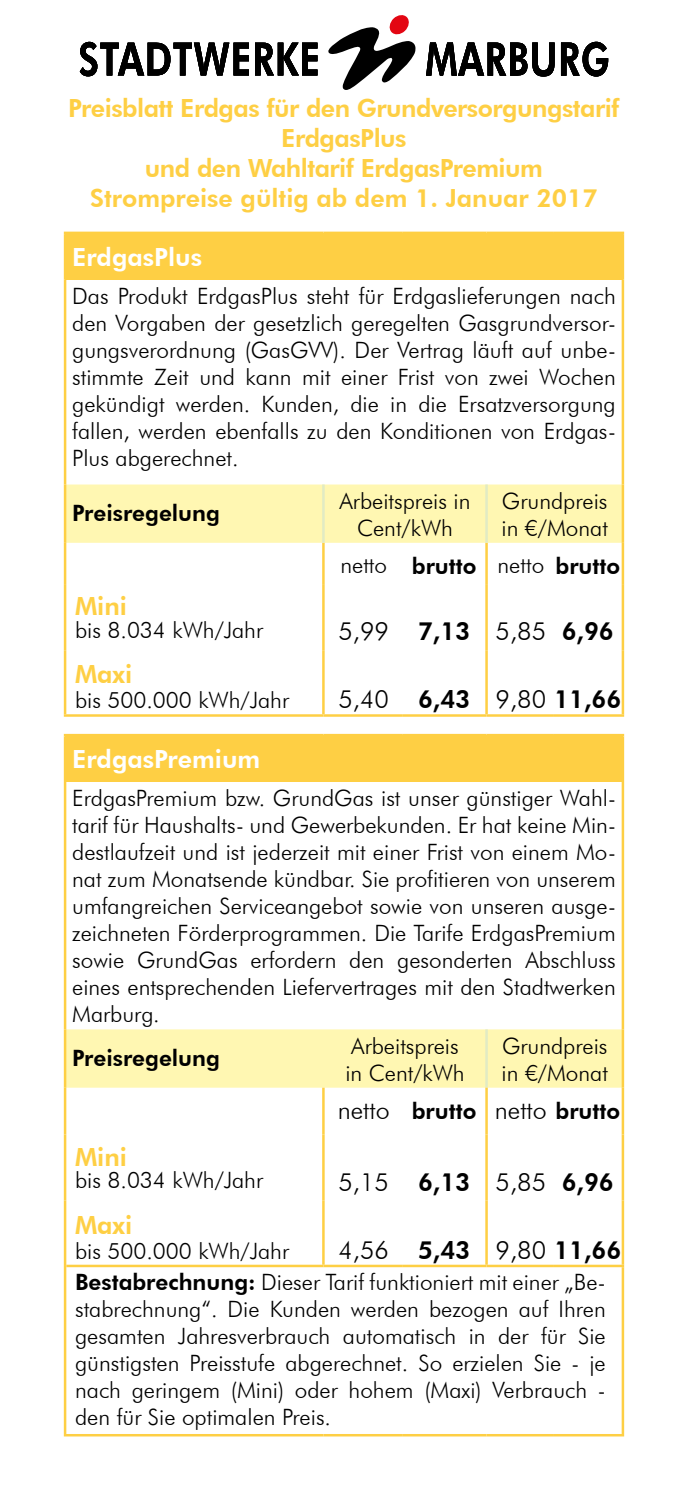
<style>
.page{position:relative;width:688px;height:1489px;background:#fff}
.page>*{position:absolute;margin:0;border:0;box-sizing:border-box;transform-origin:0 0}
.t1{font:800 25px/30px "Futura BT";letter-spacing:-.02em;color:#fecf44;text-align:center}
.t2{font:800 25px "Futura BT";color:#000}
.t3{font:300 25px "Futura BT";color:#000}
.t4{font:800 25px "Futura BT";color:#fff}
.t5{font:300 22.5px/27px "Futura BT";color:#000;text-align:justify}
.t6{font:800 22.5px "Futura BT";color:#000}
.s1{font-weight:300}
.s2{font-weight:800}
.s3{font-weight:300;font-size:25px}
</style>
<div class="page">
<svg style="left:80px;top:42px;width:169px;height:34px"></svg>
<svg style="left:255px;top:43px;width:62px;height:32px"></svg>
<svg style="left:426px;top:43px;width:128px;height:33px"></svg>
<svg style="left:560px;top:42px;width:48px;height:35px"></svg>
<svg style="left:328px;top:15px;width:88px;height:75px"></svg>
<div style="left:65px;top:233px;width:557px;height:47px;background:#fecf44"></div>
<div style="left:66px;top:484px;width:555px;height:59px;background:#fff7b2"></div>
<hr style="left:621px;top:584px;width:3px;height:66px;background:#fecf44">
<hr style="left:621px;top:650px;width:3px;height:64px;background:#fecf44">
<hr style="left:485px;top:584px;width:2px;height:66px;background:#fecf44">
<hr style="left:485px;top:650px;width:2px;height:64px;background:#fecf44">
<hr style="left:64px;top:231px;width:259px;height:3px;background:#fecf44">
<hr style="left:64px;top:234px;width:2px;height:46px;background:#fecf44">
<hr style="left:323px;top:231px;width:80px;height:3px;background:#fecf44">
<hr style="left:403px;top:231px;width:83px;height:3px;background:#fecf44">
<hr style="left:486px;top:231px;width:67px;height:3px;background:#fecf44">
<hr style="left:553px;top:231px;width:71px;height:3px;background:#fecf44">
<hr style="left:621px;top:234px;width:3px;height:46px;background:#fecf44">
<hr style="left:64px;top:280px;width:2px;height:204px;background:#fecf44">
<hr style="left:621px;top:280px;width:3px;height:204px;background:#fecf44">
<hr style="left:64px;top:484px;width:2px;height:59px;background:#fecf44">
<hr style="left:621px;top:484px;width:3px;height:59px;background:#fecf44">
<hr style="left:64px;top:584px;width:2px;height:66px;background:#fecf44">
<hr style="left:322px;top:584px;width:2px;height:66px;background:#fecf44">
<hr style="left:64px;top:650px;width:2px;height:64px;background:#fecf44">
<hr style="left:322px;top:650px;width:2px;height:64px;background:#fecf44">
<hr style="left:64px;top:543px;width:2px;height:41px;background:#fecf44">
<hr style="left:621px;top:543px;width:3px;height:41px;background:#fecf44">
<hr style="left:322px;top:543px;width:2px;height:41px;background:#fecf44">
<hr style="left:485px;top:543px;width:2px;height:41px;background:#fecf44">
<hr style="left:322px;top:484px;width:2px;height:59px;background:#e1ebc4">
<hr style="left:485px;top:484px;width:2px;height:59px;background:#e1ebc4">
<hr style="left:64px;top:714px;width:259px;height:2px;background:#fecf44">
<hr style="left:323px;top:714px;width:80px;height:2px;background:#fecf44">
<hr style="left:403px;top:714px;width:83px;height:2px;background:#fecf44">
<hr style="left:486px;top:714px;width:67px;height:2px;background:#fecf44">
<hr style="left:553px;top:714px;width:71px;height:2px;background:#fecf44">
<div style="left:65px;top:735px;width:557px;height:47px;background:#fecf44"></div>
<div style="left:66px;top:1029px;width:555px;height:58px;background:#fff7b2"></div>
<hr style="left:485px;top:1029px;width:2px;height:58px;background:#e1ebc4">
<hr style="left:64px;top:733px;width:259px;height:3px;background:#fecf44">
<hr style="left:323px;top:733px;width:80px;height:3px;background:#fecf44">
<hr style="left:403px;top:733px;width:83px;height:3px;background:#fecf44">
<hr style="left:486px;top:733px;width:67px;height:3px;background:#fecf44">
<hr style="left:553px;top:733px;width:71px;height:3px;background:#fecf44">
<hr style="left:621px;top:1029px;width:3px;height:58px;background:#fecf44">
<hr style="left:621px;top:1087px;width:3px;height:47px;background:#fecf44">
<hr style="left:621px;top:1134px;width:3px;height:66px;background:#fecf44">
<hr style="left:621px;top:1200px;width:3px;height:64px;background:#fecf44">
<hr style="left:485px;top:1087px;width:2px;height:47px;background:#fecf44">
<hr style="left:485px;top:1134px;width:2px;height:66px;background:#fecf44">
<hr style="left:485px;top:1200px;width:2px;height:64px;background:#fecf44">
<hr style="left:64px;top:736px;width:2px;height:46px;background:#fecf44">
<hr style="left:621px;top:736px;width:3px;height:46px;background:#fecf44">
<hr style="left:64px;top:782px;width:2px;height:247px;background:#fecf44">
<hr style="left:621px;top:782px;width:3px;height:247px;background:#fecf44">
<hr style="left:64px;top:1029px;width:2px;height:58px;background:#fecf44">
<hr style="left:64px;top:1087px;width:2px;height:47px;background:#fecf44">
<hr style="left:322px;top:1087px;width:2px;height:47px;background:#fecf44">
<hr style="left:64px;top:1134px;width:2px;height:66px;background:#fecf44">
<hr style="left:322px;top:1134px;width:2px;height:66px;background:#fecf44">
<hr style="left:64px;top:1200px;width:2px;height:65px;background:#fecf44">
<hr style="left:322px;top:1200px;width:2px;height:64px;background:#fecf44">
<hr style="left:64px;top:1265px;width:2px;height:168px;background:#fecf44">
<hr style="left:621px;top:1267px;width:3px;height:166px;background:#fecf44">
<hr style="left:64px;top:1433px;width:259px;height:3px;background:#fecf44">
<hr style="left:323px;top:1433px;width:80px;height:3px;background:#fecf44">
<hr style="left:403px;top:1433px;width:83px;height:3px;background:#fecf44">
<hr style="left:486px;top:1433px;width:67px;height:3px;background:#fecf44">
<hr style="left:553px;top:1433px;width:71px;height:3px;background:#fecf44">
<hr style="left:66px;top:1264px;width:257px;height:3px;background:#fecf44">
<hr style="left:323px;top:1264px;width:80px;height:3px;background:#fecf44">
<hr style="left:403px;top:1264px;width:83px;height:3px;background:#fecf44">
<hr style="left:486px;top:1264px;width:67px;height:3px;background:#fecf44">
<hr style="left:553px;top:1264px;width:71px;height:3px;background:#fecf44">
<p class="t1" style="left:68px;top:93px;width:552px">Preisblatt Erdgas für den Grundversorgungstarif ErdgasPlus<br>und den Wahltarif ErdgasPremium<br>Strompreise gültig ab dem 1. Januar 2017</p>
<p class="t4" style="left:72px;top:242px;width:131px">ErdgasPlus</p>
<p class="t5" style="left:72px;top:282px;width:545px">Das Produkt ErdgasPlus steht für Erdgaslieferungen nach den Vorgaben der gesetzlich geregelten Gasgrundversor&shy;gungsverordnung (GasGVV). Der Vertrag läuft auf unbe&shy;stimmte Zeit und kann mit einer Frist von zwei Wochen gekündigt werden. Kunden, die in die Ersatzversorgung fallen, werden ebenfalls zu den Konditionen von Erdgas-Plus abgerechnet.</p>
<p class="t6" style="left:72px;top:500px;width:149px">Preisregelung</p>
<p class="t5" style="left:339px;top:487px;width:132px;text-align:center">Arbeitspreis in<br>Cent/kWh</p>
<p class="t5" style="left:501px;top:487px;width:108px">Grundpreis in €/Monat</p>
<p class="t6" style="left:340px;top:552px;width:281px"><span class="s1">netto</span> brutto <span class="s1">netto</span> brutto</p>
<p class="t1" style="left:75px;top:591px;width:53px">Mini</p>
<p class="t5" style="left:75px;top:616px;width:189px">bis 8.034 kWh/Jahr</p>
<p class="t3" style="left:338px;top:616px;width:277px">5,99 <span class="s2">7,13</span> 5,85 <span class="s2">6,96</span></p>
<p class="t1" style="left:75px;top:659px;width:59px">Maxi</p>
<p class="t5" style="left:75px;top:686px;width:215px">bis 500.000 kWh/Jahr</p>
<p class="t2" style="left:338px;top:684px;width:284px"><span class="s1">5,40</span> 6,43 <span class="s1">9,80</span> 11,66</p>
<p class="t4" style="left:72px;top:744px;width:189px">ErdgasPremium</p>
<p class="t5" style="left:72px;top:784px;width:545px">ErdgasPremium bzw. GrundGas ist unser günstiger Wahl&shy;tarif für Haushalts- und Gewerbekunden. Er hat keine Min&shy;destlaufzeit und ist jederzeit mit einer Frist von einem Mo&shy;nat zum Monatsende kündbar. Sie profitieren von unserem umfangreichen Serviceangebot sowie von unseren ausge&shy;zeichneten Förderprogrammen. Die Tarife ErdgasPremium sowie GrundGas erfordern den gesonderten Abschluss eines entsprechenden Liefervertrages mit den Stadtwerken Marburg.</p>
<p class="t6" style="left:72px;top:1044px;width:149px">Preisregelung</p>
<p class="t5" style="left:345px;top:1031px;width:121px">Arbeitspreis in Cent/kWh</p>
<p class="t5" style="left:501px;top:1031px;width:108px">Grundpreis in €/Monat</p>
<p class="t6" style="left:338px;top:1097px;width:284px"><span class="s3">netto</span> brutto <span class="s3">netto</span> brutto</p>
<p class="t1" style="left:75px;top:1141px;width:53px">Mini</p>
<p class="t5" style="left:75px;top:1166px;width:189px">bis 8.034 kWh/Jahr</p>
<p class="t3" style="left:338px;top:1166px;width:277px">5,15 <span class="s2">6,13</span> 5,85 <span class="s2">6,96</span></p>
<p class="t1" style="left:75px;top:1209px;width:59px">Maxi</p>
<p class="t5" style="left:75px;top:1237px;width:215px">bis 500.000 kWh/Jahr</p>
<p class="t2" style="left:338px;top:1234px;width:284px"><span class="s1">4,56</span> 5,43 <span class="s1">9,80</span> 11,66</p>
<p class="t5" style="left:75px;top:1268px;width:532px"><span class="s2">Bestabrechnung:</span> Dieser Tarif funktioniert mit einer „Be&shy;stabrechnung“. Die Kunden werden bezogen auf Ihren gesamten Jahresverbrauch automatisch in der für Sie günstigsten Preisstufe abgerechnet. So erzielen Sie - je nach geringem (Mini) oder hohem (Maxi) Verbrauch - den für Sie optimalen Preis.</p>
</div>
